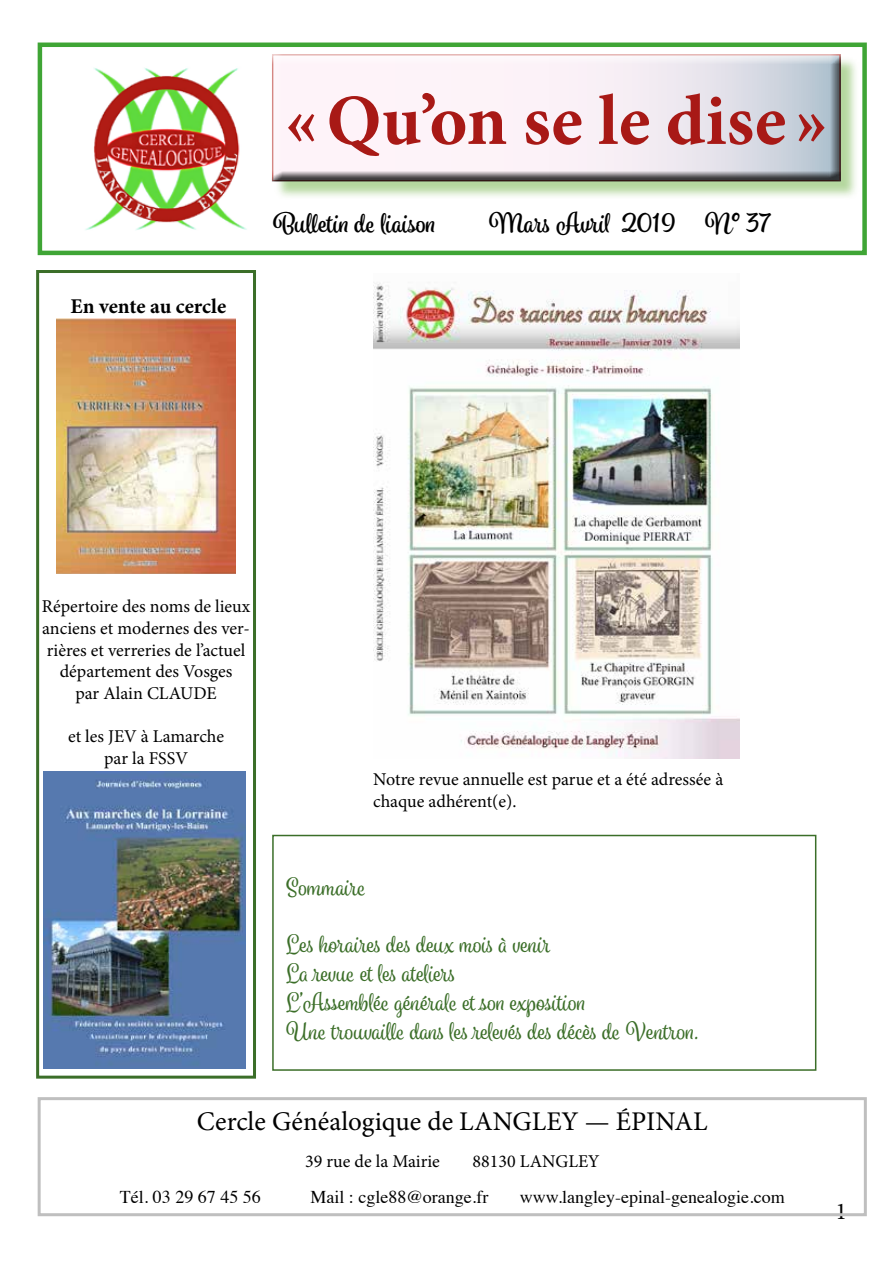
<style>
.page{position:relative;width:893px;height:1263px;background:#fff}
.page>*{position:absolute;margin:0;border:0;box-sizing:border-box;transform-origin:0 0}
.t1{font:700 72px "Minion Pro";letter-spacing:.005em;color:#a81916}
.t2{font:700 27px "Spumante";color:#000}
.t3{font:27px "Minion Pro";color:#000}
.t4{font:24px/28.8px "Spumante";color:#3b6e28}
.t5{font:24px "Minion Pro";color:#000}
.t6{font:700 21px "Minion Pro";letter-spacing:-.005em;color:#000}
.t7{font:18px/21.6px "Minion Pro";color:#000;text-align:center}
.t8{font:18px "Times";color:#000}
</style>
<div class="page">
<div style="left:38px;top:43px;width:829px;height:212px;border:4px solid #3fa535"></div>
<img style="left:85px;top:68px;width:162px;height:162px">
<div style="left:38px;top:1097px;width:829px;height:119px;border:3px solid #bfbfbf"></div>
<div style="left:36px;top:270px;width:220px;height:809px;border:3px solid #3b6e28"></div>
<img style="left:56px;top:318px;width:180px;height:255px">
<div style="left:272px;top:835px;width:544px;height:236px;border:2px solid #3b6e28"></div>
<img style="left:44px;top:772px;width:202px;height:297px">
<img style="left:373px;top:282px;width:366px;height:477px">
<div style="left:274px;top:56px;width:585px;height:144px;background:#95c675;opacity:.7"></div>
<div style="left:261px;top:53px;width:632px;height:129px;background:#fff;opacity:.75"></div>
<div style="left:266px;top:53px;width:586px;height:129px;background:#000;opacity:.75"></div>
<p class="t6" style="left:70px;top:292px;width:157px">En vente au cercle</p>
<h1 class="t1" style="left:285px;top:70px;width:545px">«Qu’on se le dise »</h1>
<h2 class="t2" style="left:273px;top:207px;width:164px">Bulletin de liaison</h2>
<h2 class="t2" style="left:489px;top:207px;width:284px">Mars Avril 2019 N° 37</h2>
<p class="t7" style="left:42px;top:596px;width:210px">Répertoire des noms de lieux anciens et modernes des ver&shy;rières et verreries de l’actuel département des Vosges<br>par Alain CLAUDE</p>
<p class="t7" style="left:68px;top:725px;width:158px">et les JEV à Lamarche par la FSSV</p>
<p class="t7" style="left:373px;top:768px;width:351px;text-align:left">Notre revue annuelle est parue et a été adressée à chaque adhérent(e).</p>
<h3 class="t4" style="left:286px;top:872px;width:81px">Sommaire</h3>
<h3 class="t4" style="left:286px;top:929px;width:415px">Les horaires des deux mois à venir<br>La revue et les ateliers<br>L’Assemblée générale et son exposition<br>Une trouvaille dans les relevés des décès de Ventron.</h3>
<h2 class="t3" style="left:197px;top:1103px;width:512px">Cercle Généalogique de LANGLEY — ÉPINAL</h2>
<p class="t7" style="left:305px;top:1150px;width:136px">39 rue de la Mairie</p>
<p class="t7" style="left:473px;top:1150px;width:128px">88130 LANGLEY</p>
<p class="t8" style="left:120px;top:1180px;width:142px">Tél. 03 29 67 45 56</p>
<p class="t8" style="left:310px;top:1180px;width:180px">Mail : cgle88@orange.fr</p>
<p class="t8" style="left:520px;top:1180px;width:266px">www.langley-epinal-genealogie.com</p>
<h3 class="t5" style="left:836px;top:1195px;width:13px">1</h3>
</div>
